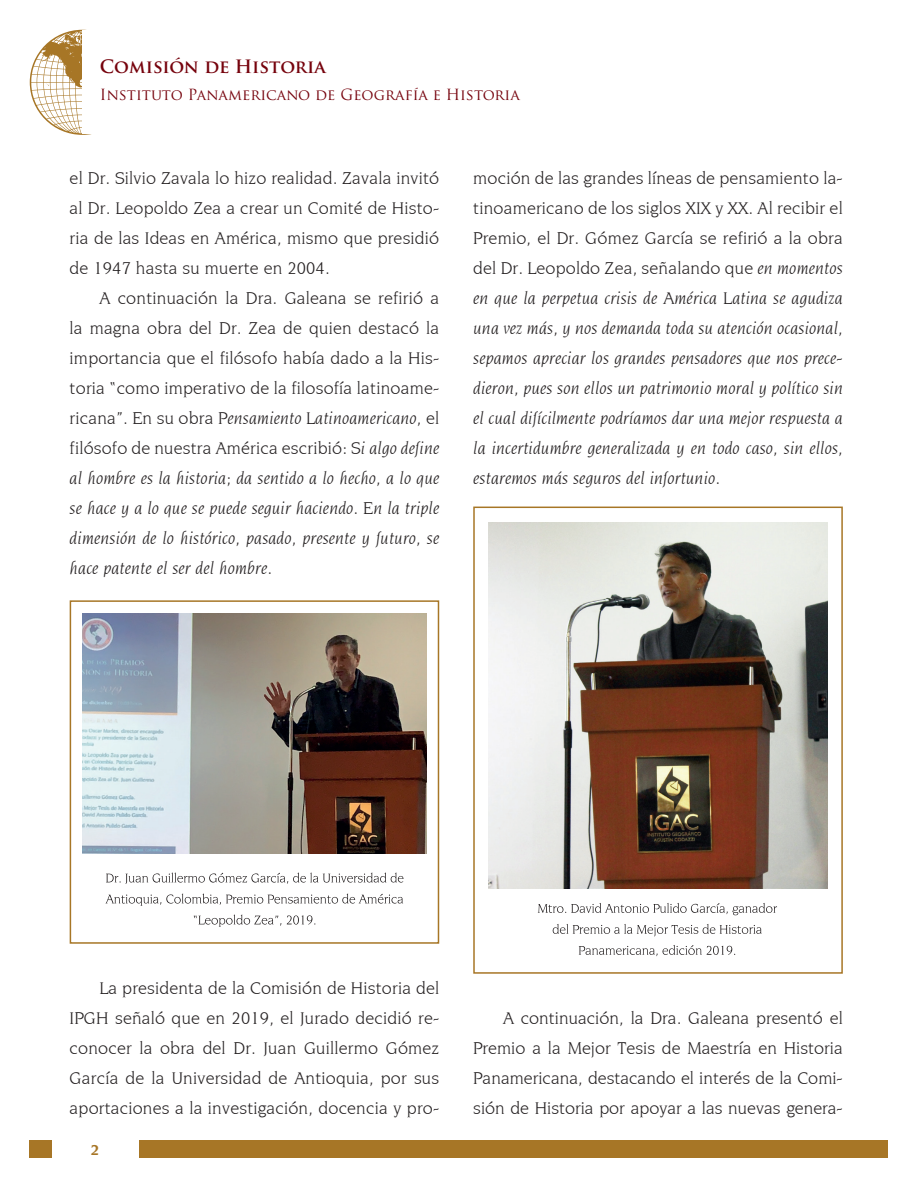
<style>
.page{position:relative;width:918px;height:1188px;background:#fff}
.page>*{position:absolute;margin:0;border:0;box-sizing:border-box;transform-origin:0 0}
.t1{font:18px/30px "Novarese IT Cby BT";letter-spacing:.01em;color:#231f20;text-align:justify}
.t2{font:italic 18px/30px "Novarese IT Cby BT";letter-spacing:.01em;color:#231f20;text-align:justify}
.t3{font:700 18px "Trajan Pro";letter-spacing:-.005em;color:#76030d}
.t4{font:15px "Trajan Pro";color:#76030d}
.t5{font:700 15px "Novarese IT Cby BT";color:#a77626}
.s1{font-style:italic}
.s2{font-style:normal}
</style>
<div class="page">
<div style="left:30px;top:1140px;width:858px;height:18px;background:#a77626"></div>
<div style="left:52px;top:1140px;width:86px;height:19px;background:#fff"></div>
<svg style="left:30px;top:30px;width:62px;height:105px"></svg>
<div style="left:82px;top:30px;width:63px;height:104px;background:#fff"></div>
<img style="left:488px;top:522px;width:340px;height:366px">
<img style="left:83px;top:613px;width:343px;height:240px">
<div style="left:70px;top:600px;width:369px;height:344px;border:2px solid #a77626"></div>
<div style="left:473px;top:507px;width:370px;height:467px;border:2px solid #a77626"></div>
<svg style="left:579px;top:945px;width:156px;height:11px"></svg>
<svg style="left:553px;top:924px;width:209px;height:12px"></svg>
<svg style="left:538px;top:903px;width:239px;height:12px"></svg>
<svg style="left:194px;top:914px;width:121px;height:13px"></svg>
<svg style="left:105px;top:893px;width:298px;height:13px"></svg>
<svg style="left:106px;top:872px;width:297px;height:12px"></svg>
<p class="t3" style="left:100px;top:55px;width:227px">Comisión de Historia</p>
<p class="t4" style="left:100px;top:85px;width:421px">Instituto Panamericano de Geografía e Historia</p>
<p class="t1" style="left:70px;top:163px;width:371px">el Dr. Silvio Zavala lo hizo realidad. Zavala invitó al Dr. Leopoldo Zea a crear un Comité de Histo&shy;ria de las Ideas en América, mismo que presidió de 1947 hasta su muerte en 2004.</p>
<p class="t1" style="left:70px;top:283px;width:371px;text-indent:30px">A continuación la Dra. Galeana se refirió a la magna obra del Dr. Zea de quien destacó la importancia que el filósofo había dado a la His&shy;toria “como imperativo de la filosofía latinoame&shy;ricana”. En su obra <span class="s1">Pensamiento Latinoamericano</span>, el filósofo de nuestra América escribió: <span class="s1">Si algo define al hombre es la historia; da sentido a lo hecho, a lo que se hace y a lo que se puede seguir haciendo. En la triple dimensión de lo histórico, pasado, presente y futuro, se hace patente el ser del hombre.</span></p>
<p class="t2" style="left:473px;top:163px;width:371px"><span class="s2">moción de las grandes líneas de pensamiento la&shy;tinoamericano de los siglos XIX y XX. Al recibir el Premio, el Dr. Gómez García se refirió a la obra del Dr. Leopoldo Zea, señalando que</span> en momentos en que la perpetua crisis de América Latina se agudiza una vez más, y nos demanda toda su atención ocasional, sepamos apreciar los grandes pensadores que nos prece&shy;dieron, pues son ellos un patrimonio moral y político sin el cual difícilmente podríamos dar una mejor respuesta a la incertidumbre generalizada y en todo caso, sin ellos, estaremos más seguros del infortunio.</p>
<p class="t1" style="left:70px;top:973px;width:371px;text-indent:30px">La presidenta de la Comisión de Historia del IPGH señaló que en 2019, el Jurado decidió re&shy;conocer la obra del Dr. Juan Guillermo Gómez García de la Universidad de Antioquia, por sus aportaciones a la investigación, docencia y pro-</p>
<p class="t5" style="left:91px;top:1141px;width:10px">2</p>
<p class="t1" style="left:473px;top:1003px;width:371px;text-indent:30px">A continuación, la Dra. Galeana presentó el Premio a la Mejor Tesis de Maestría en Historia Panamericana, destacando el interés de la Comi&shy;sión de Historia por apoyar a las nuevas genera-</p>
</div>
